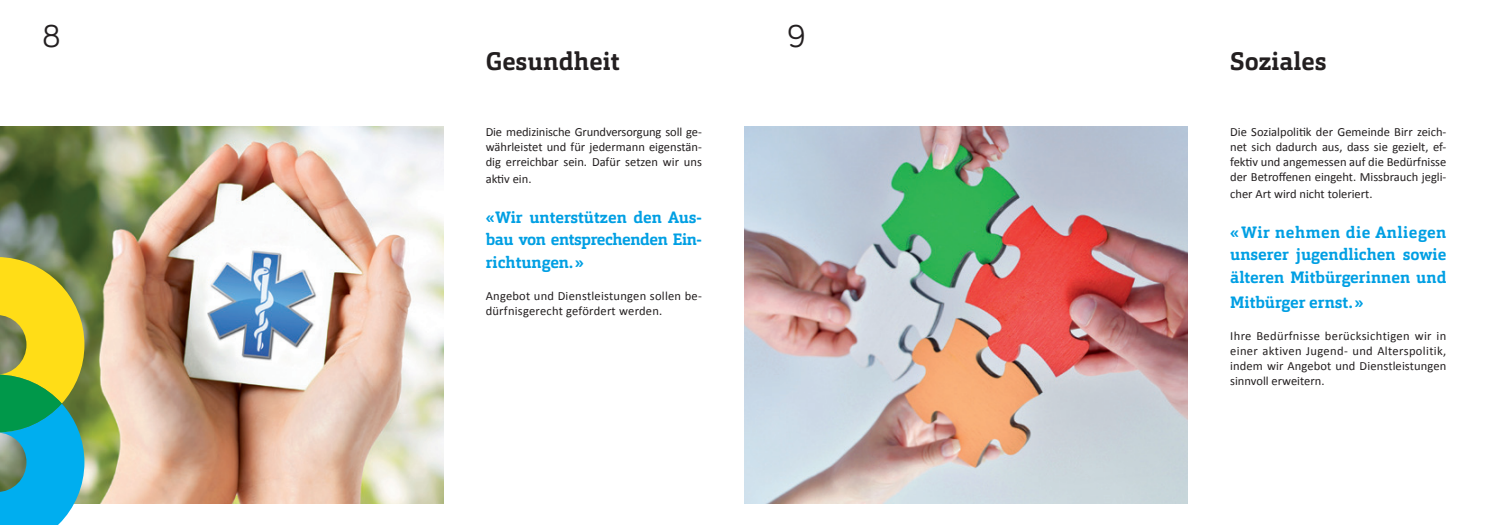
<style>
.page{position:relative;width:1489px;height:525px;background:#fff}
.page>*{position:absolute;margin:0;border:0;box-sizing:border-box;transform-origin:0 0}
.t1{font:32.5px "Bariol";color:#231f20}
.t2{font:700 25px "Orgon Slab";color:#231f20}
.t3{font:700 16.25px/22.5px "Orgon Slab";color:#009fe3;text-align:justify}
.t4{font:12.5px/15px "Calibri";color:#231f20;text-align:justify}
.t5{font:12.5px/15px "Calibri";letter-spacing:.02em;color:#231f20}
</style>
<div class="page">
<img style="left:744px;top:127px;width:443px;height:376px">
<img style="left:0;top:127px;width:443px;height:376px">
<svg style="left:0;top:257px;width:84px;height:267px;background:#77b471"></svg>
<h1 class="t1" style="left:43px;top:14px;width:20px">8</h1>
<h1 class="t1" style="left:787px;top:14px;width:20px">9</h1>
<h2 class="t2" style="left:485px;top:45px;width:135px">Gesundheit</h2>
<h2 class="t2" style="left:1230px;top:45px;width:98px">Soziales</h2>
<p class="t4" style="left:485px;top:124px;width:218px">Die medizinische Grundversorgung soll ge&shy;währleistet und für jedermann eigenstän&shy;dig erreichbar sein. Dafür setzen wir uns</p>
<p class="t4" style="left:485px;top:171px;width:47px">aktiv ein.</p>
<h3 class="t3" style="left:485px;top:205px;width:218px">«Wir unterstützen den Aus&shy;bau von entsprechenden Ein&shy;richtungen.»</h3>
<p class="t5" style="left:485px;top:288px;width:218px">Angebot und Dienstleistungen sollen be&shy;dürfnisgerecht gefördert werden.</p>
<p class="t4" style="left:1230px;top:124px;width:218px">Die Sozialpolitik der Gemeinde Birr zeich&shy;net sich dadurch aus, dass sie gezielt, ef&shy;fektiv und angemessen auf die Bedürfnisse der Betroffenen eingeht. Missbrauch jegli-</p>
<p class="t4" style="left:1230px;top:186px;width:144px">cher Art wird nicht toleriert.</p>
<h3 class="t3" style="left:1230px;top:220px;width:218px">«Wir nehmen die Anliegen unserer jugendlichen sowie älteren Mitbürgerinnen und</h3>
<h3 class="t3" style="left:1230px;top:290px;width:135px">Mitbürger ernst.»</h3>
<p class="t4" style="left:1230px;top:328px;width:218px">Ihre Bedürfnisse berücksichtigen wir in einer aktiven Jugend- und Alterspolitik, indem wir Angebot und Dienstleistungen sinnvoll erweitern.</p>
</div>
